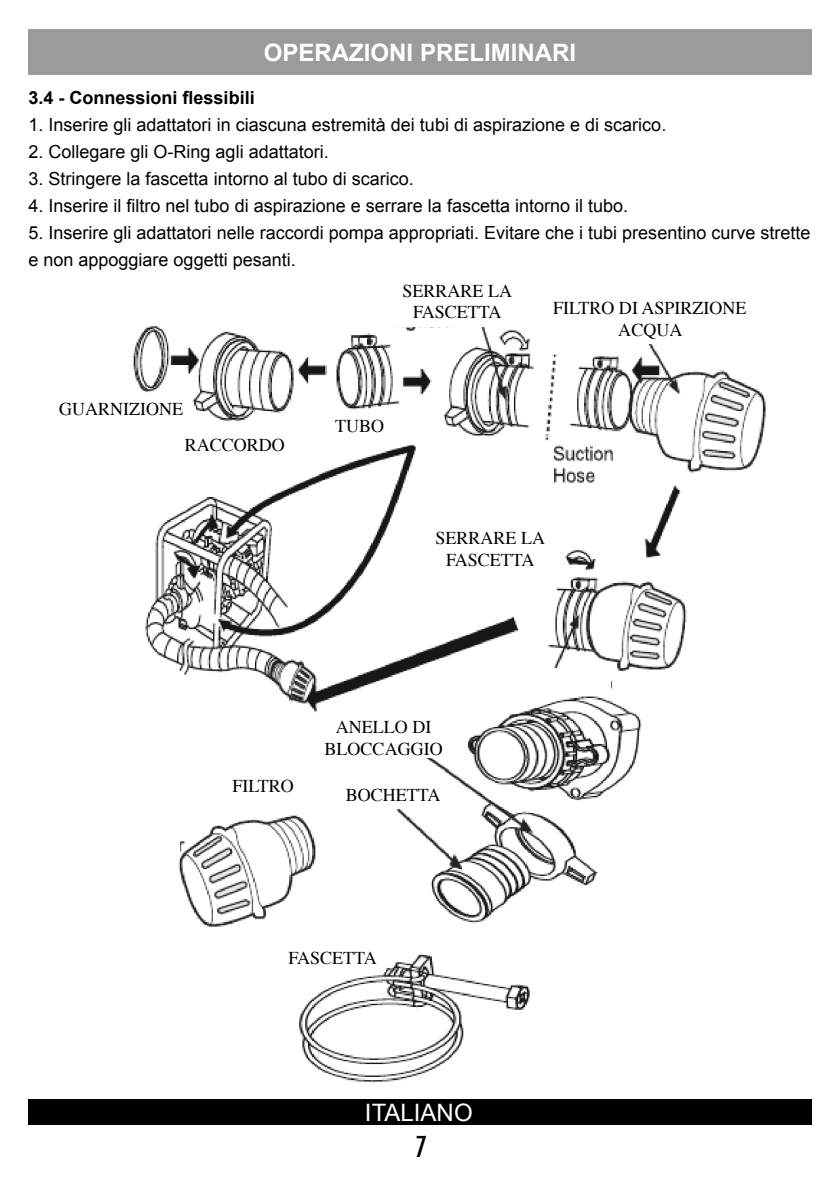
<style>
.page{position:relative;width:840px;height:1191px;background:#fff}
.page>*{position:absolute;margin:0;border:0;box-sizing:border-box;transform-origin:0 0}
.t1{font:500 condensed 28px "Futura";color:#000}
.t2{font:700 24px "Arial";color:#fff}
.t3{font:24px "Arial";color:#fff}
.t4{font:18px/27px "Arial";color:#000}
.t5{font:18px/21.6px "Times";color:#000;text-align:center}
.t6{font:700 18px "Arial";color:#000}
</style>
<div class="page">
<img style="left:133px;top:326px;width:632px;height:757px">
<div style="left:177px;top:432px;width:115px;height:25px;background:#fff"></div>
<div style="left:57px;top:395px;width:129px;height:26px;background:#fff"></div>
<div style="left:302px;top:413px;width:115px;height:25px;background:#fff"></div>
<div style="left:375px;top:274px;width:162px;height:53px;background:#fff"></div>
<div style="left:418px;top:522px;width:142px;height:53px;background:#fff"></div>
<div style="left:506px;top:668px;width:104px;height:26px;background:#fff"></div>
<div style="left:320px;top:717px;width:127px;height:40px;background:#fff"></div>
<div style="left:199px;top:764px;width:127px;height:41px;background:#fff"></div>
<div style="left:61px;top:824px;width:118px;height:29px;background:#fff"></div>
<div style="left:339px;top:779px;width:107px;height:29px;background:#fff"></div>
<div style="left:279px;top:942px;width:106px;height:29px;background:#fff"></div>
<div style="left:552px;top:293px;width:194px;height:51px;background:#fff"></div>
<div style="left:28px;top:1099px;width:783px;height:25px;background:#000"></div>
<div style="left:28px;top:29px;width:783px;height:46px;background:#9b9b9b"></div>
<h2 class="t2" style="left:264px;top:36px;width:314px">OPERAZIONI PRELIMINARI</h2>
<p class="t6" style="left:28px;top:86px;width:228px">3.4 - Connessioni flessibili</p>
<p class="t4" style="left:28px;top:111px;width:639px">1. Inserire gli adattatori in ciascuna estremità dei tubi di aspirazione e di scarico.</p>
<p class="t4" style="left:28px;top:138px;width:302px">2. Collegare gli O-Ring agli adattatori.</p>
<p class="t4" style="left:28px;top:165px;width:387px">3. Stringere la fascetta intorno al tubo di scarico.</p>
<p class="t4" style="left:28px;top:192px;width:601px">4. Inserire il filtro nel tubo di aspirazione e serrare la fascetta intorno il tubo.</p>
<p class="t4" style="left:28px;top:219px;width:783px">5. Inserire gli adattatori nelle raccordi pompa appropriati. Evitare che i tubi presentino curve strette e non appoggiare oggetti pesanti.</p>
<p class="t5" style="left:59px;top:396px;width:125px">GUARNIZIONE</p>
<p class="t5" style="left:185px;top:433px;width:102px">RACCORDO</p>
<p class="t5" style="left:402px;top:278px;width:111px">SERRARE LA<br>FASCETTA</p>
<p class="t5" style="left:335px;top:414px;width:50px">TUBO</p>
<p class="t5" style="left:552px;top:296px;width:195px">FILTRO DI ASPIRZIONE<br>ACQUA</p>
<p class="t5" style="left:435px;top:526px;width:111px">SERRARE LA<br>FASCETTA</p>
<p class="t5" style="left:232px;top:773px;width:63px">FILTRO</p>
<p class="t5" style="left:324px;top:715px;width:119px">ANELLO DI<br>BLOCCAGGIO</p>
<p class="t5" style="left:346px;top:782px;width:96px">BOCHETTA</p>
<p class="t5" style="left:288px;top:945px;width:90px">FASCETTA</p>
<h2 class="t3" style="left:365px;top:1096px;width:109px">ITALIANO</h2>
<h1 class="t1" style="left:415px;top:1128px;width:13px">7</h1>
</div>
